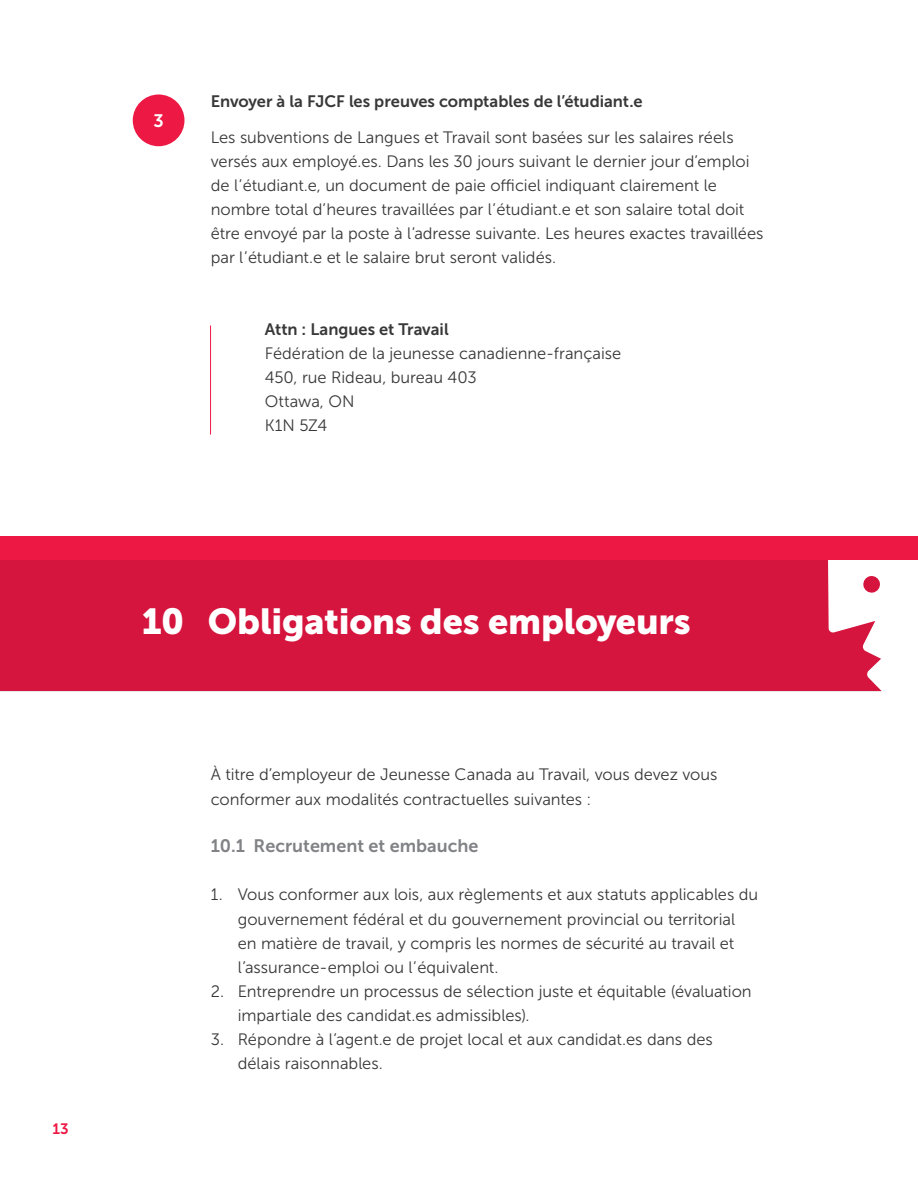
<style>
.page{position:relative;width:918px;height:1188px;background:#fff}
.page>*{position:absolute;margin:0;border:0;box-sizing:border-box;transform-origin:0 0}
.t1{font:36px "Museo Sans 900";letter-spacing:-.005em;color:#fff}
.t2{font:18px "Museo Sans 700";color:#808285}
.t3{font:18px "Museo Sans 700";color:#fff}
.t4{font:16.5px/24px "Museo Sans 300";color:#383839}
.t5{font:16.5px "Museo Sans 700";color:#383839}
.t6{font:15px "Museo Sans 700";color:#ed1844}
</style>
<div class="page">
<hr style="left:210px;top:326px;width:1px;height:109px;background:#ed1844">
<div style="left:0;top:550px;width:910px;height:141px;background:#d5153d"></div>
<svg style="left:828px;top:560px;width:64px;height:132px"></svg>
<div style="left:892px;top:516px;width:26px;height:196px;background:#fff"></div>
<div style="left:0;top:536px;width:918px;height:24px;background:#ed1844"></div>
<div style="left:133px;top:94px;width:51px;height:52px;background:#ed1844;border-radius:50%"></div>
<p class="t6" style="left:52px;top:1120px;width:18px">13</p>
<p class="t3" style="left:153px;top:111px;width:12px">3</p>
<p class="t5" style="left:211px;top:92px;width:433px">Envoyer à la FJCF les preuves comptables de l’étudiant.e</p>
<p class="t4" style="left:211px;top:125px;width:554px">Les subventions de Langues et Travail sont basées sur les salaires réels versés aux employé.es. Dans les 30 jours suivant le dernier jour d’emploi de l’étudiant.e, un document de paie officiel indiquant clairement le nombre total d’heures travaillées par l’étudiant.e et son salaire total doit être envoyé par la poste à l’adresse suivante. Les heures exactes travaillées par l’étudiant.e et le salaire brut seront validés.</p>
<p class="t5" style="left:265px;top:320px;width:185px">Attn : Langues et Travail</p>
<p class="t4" style="left:265px;top:341px;width:358px">Fédération de la jeunesse canadienne-française<br>450, rue Rideau, bureau 403<br>Ottawa, ON<br>K1N 5Z4</p>
<h1 class="t1" style="left:142px;top:601px;width:550px">10 Obligations des employeurs</h1>
<p class="t4" style="left:211px;top:763px;width:508px">À titre d’employeur de Jeunesse Canada au Travail, vous devez vous conformer aux modalités contractuelles suivantes :</p>
<p class="t2" style="left:211px;top:836px;width:269px">10.1 Recrutement et embauche</p>
<p class="t4" style="left:238px;top:883px;width:522px;text-indent:-27px">1. Vous conformer aux lois, aux règlements et aux statuts applicables du gouvernement fédéral et du gouvernement provincial ou territorial en matière de travail, y compris les normes de sécurité au travail et l’assurance-emploi ou l’équivalent.</p>
<p class="t4" style="left:238px;top:979px;width:516px;text-indent:-27px">2. Entreprendre un processus de sélection juste et équitable (évaluation impartiale des candidat.es admissibles).</p>
<p class="t4" style="left:238px;top:1027px;width:477px;text-indent:-27px">3. Répondre à l’agent.e de projet local et aux candidat.es dans des délais raisonnables.</p>
</div>
